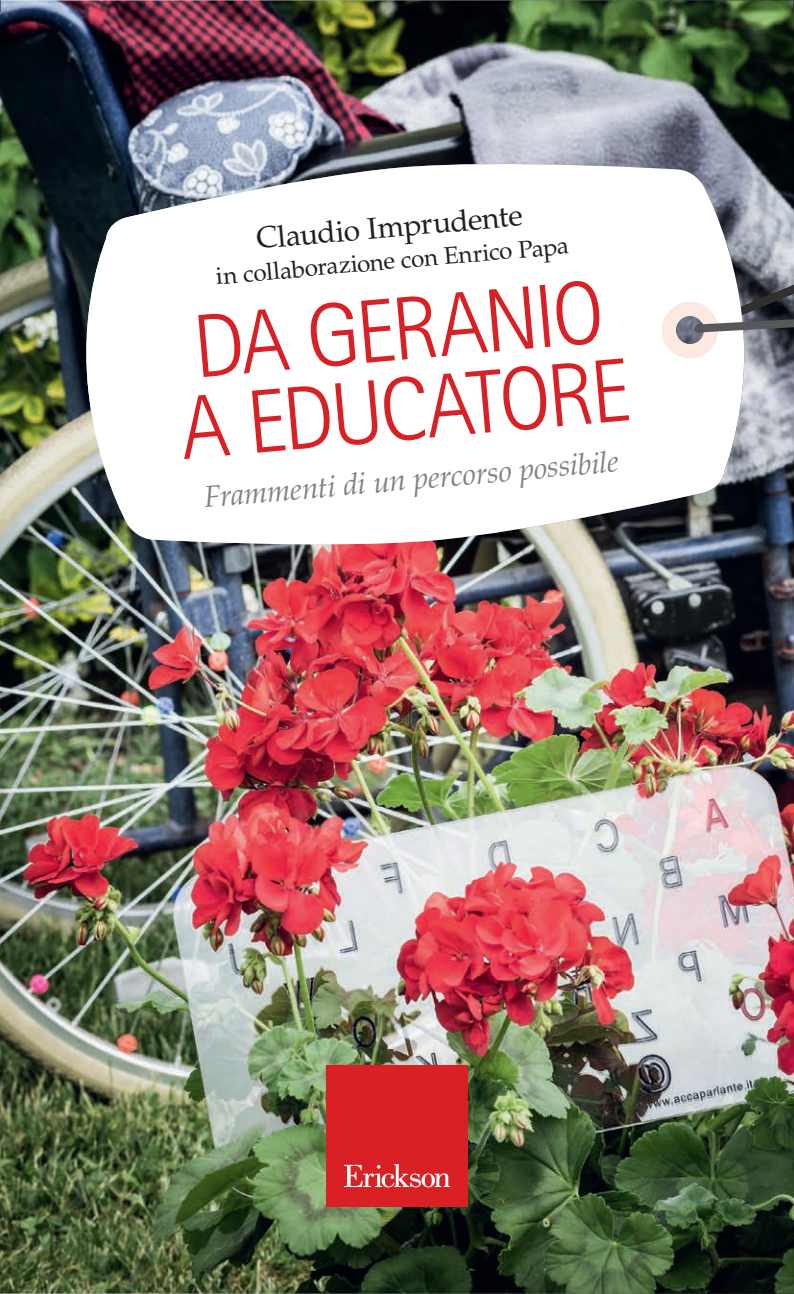
<style>
.page{position:relative;width:794px;height:1294px;background:#fff}
.page>*{position:absolute;margin:0;border:0;box-sizing:border-box;transform-origin:0 0}
.t1{font:300 90px/80px "Rotis Sans Serif Std";color:#d82025}
.t2{font:italic 30px "Palatino LT Std";color:#808285}
.t3{font:30px "Palatino LT Std";color:#231f20}
.t4{font:24px "Palatino LT Std";color:#231f20}
</style>
<div class="page">
<img style="left:0;top:0;width:794px;height:1293px">
<div style="left:326px;top:1065px;width:142px;height:142px;background:#d82025"></div>
<svg style="left:344px;top:1164px;width:106px;height:23px"></svg>
<svg style="left:80px;top:159px;width:670px;height:390px"></svg>
<svg style="left:660px;top:285px;width:134px;height:73px"></svg>
<svg style="left:0;top:0;width:1px;height:12px"></svg>
<svg style="left:793px;top:0;width:1px;height:12px"></svg>
<p class="t3" style="left:255px;top:221px;width:268px;rotate:-5deg">Claudio Imprudente</p>
<p class="t4" style="left:215px;top:262px;width:356px;rotate:-5deg">in collaborazione con Enrico Papa</p>
<h1 class="t1" style="left:170px;top:309px;width:453px;rotate:-5deg">DA GERANIO<br>A EDUCATORE</h1>
<p class="t2" style="left:203px;top:480px;width:417px;rotate:-5deg">Frammenti di un percorso possibile</p>
</div>
